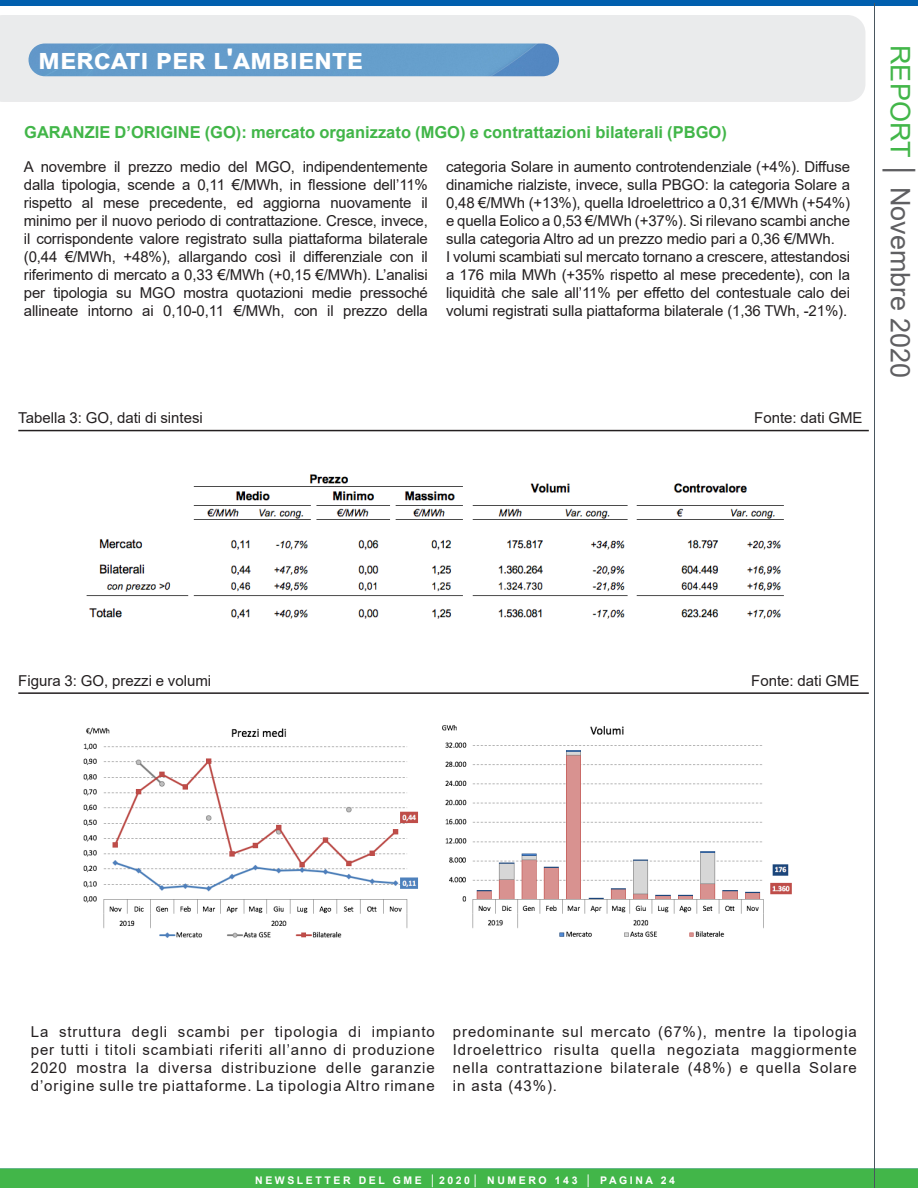
<style>
.page{position:relative;width:918px;height:1188px;background:#fff}
.page>*{position:absolute;margin:0;border:0;box-sizing:border-box;transform-origin:0 0}
.t1{font:700 28.5px "Arial";color:#fff}
.titolo_arancio_più_p{font:27px "Arial";color:#5f5f62}
.didascalia{font:700 16.5px "Arial";color:#42b649}
.sottolineato{font:15px/18px "Arial";color:#231f20;text-align:justify}
.t2{font:700 10.5px "Arial";letter-spacing:.245em;color:#fff}
.s1{color:#42b649}
</style>
<div class="page">
<div style="left:0;top:15px;width:865px;height:87px;background:#eaebec"></div>
<img style="left:28px;top:44px;width:531px;height:32px;border-radius:16px">
<div style="left:0;top:0;width:918px;height:6px;background:#015fae"></div>
<div style="left:0;top:1168px;width:918px;height:20px;background:#42b649"></div>
<hr style="left:874px;top:3px;width:1px;height:1185px;background:#49565e">
<hr style="left:18px;top:430px;width:851px;height:1px;background:#231f20">
<hr style="left:18px;top:692px;width:851px;height:2px;background:#231f20">
<img style="left:86px;top:474px;width:698px;height:145px">
<img style="left:83px;top:725px;width:709px;height:213px">
<p class="t1" style="left:38px;top:39px;width:326px">mercati per l'ambiente</p>
<p class="titolo_arancio_più_p" style="left:919px;top:45px;width:335px;rotate:90deg"><span class="s1">REPORT</span> │ Novembre 2020</p>
<p class="didascalia" style="left:24px;top:121px;width:704px">GARANZIE D’ORIGINE (GO): mercato organizzato (MGO) e contrattazioni bilaterali (PBGO)</p>
<p class="sottolineato" style="left:24px;top:158px;width:406px">A novembre il prezzo medio del MGO, indipendentemente dalla tipologia, scende a 0,11 €/MWh, in flessione dell’11% rispetto al mese precedente, ed aggiorna nuovamente il minimo per il nuovo periodo di contrattazione. Cresce, invece, il corrispondente valore registrato sulla piattaforma bilaterale (0,44 €/MWh, +48%), allargando così il differenziale con il riferimento di mercato a 0,33 €/MWh (+0,15 €/MWh). L’analisi per tipologia su MGO mostra quotazioni medie pressoché allineate intorno ai 0,10-0,11 €/MWh, con il prezzo della</p>
<p class="sottolineato" style="left:446px;top:158px;width:406px">categoria Solare in aumento controtendenziale (+4%). Diffuse dinamiche rialziste, invece, sulla PBGO: la categoria Solare a 0,48 €/MWh (+13%), quella Idroelettrico a 0,31 €/MWh (+54%) e quella Eolico a 0,53 €/MWh (+37%). Si rilevano scambi anche sulla categoria Altro ad un prezzo medio pari a 0,36 €/MWh.</p>
<p class="sottolineato" style="left:446px;top:248px;width:406px">I volumi scambiati sul mercato tornano a crescere, attestandosi a 176 mila MWh (+35% rispetto al mese precedente), con la liquidità che sale all’11% per effetto del contestuale calo dei volumi registrati sulla piattaforma bilaterale (1,36 TWh, -21%).</p>
<p class="sottolineato" style="left:18px;top:409px;width:186px">Tabella 3: GO, dati di sintesi</p>
<p class="sottolineato" style="left:754px;top:409px;width:110px">Fonte: dati GME</p>
<p class="sottolineato" style="left:18px;top:672px;width:194px">Figura 3: GO, prezzi e volumi</p>
<p class="sottolineato" style="left:751px;top:672px;width:110px">Fonte: dati GME</p>
<p class="sottolineato" style="left:31px;top:1023px;width:406px">La struttura degli scambi per tipologia di impianto per tutti i titoli scambiati riferiti all’anno di produzione 2020 mostra la diversa distribuzione delle garanzie d’origine sulle tre piattaforme. La tipologia Altro rimane</p>
<p class="sottolineato" style="left:453px;top:1023px;width:406px">predominante sul mercato (67%), mentre la tipologia Idroelettrico risulta quella negoziata maggiormente nella contrattazione bilaterale (48%) e quella Solare in asta (43%).</p>
<p class="t2" style="left:255px;top:1172px;width:421px">NEWSLETTER DEL GME │2020│ NUMERO 143 │ PAGINA 24</p>
<p class="t2" style="left:213px;top:1173px;width:505px">NEWSLETTER DEL GME │ FEBBRAIO 2010 │ NUMERO 25 │ PAGINA 24</p>
</div>
